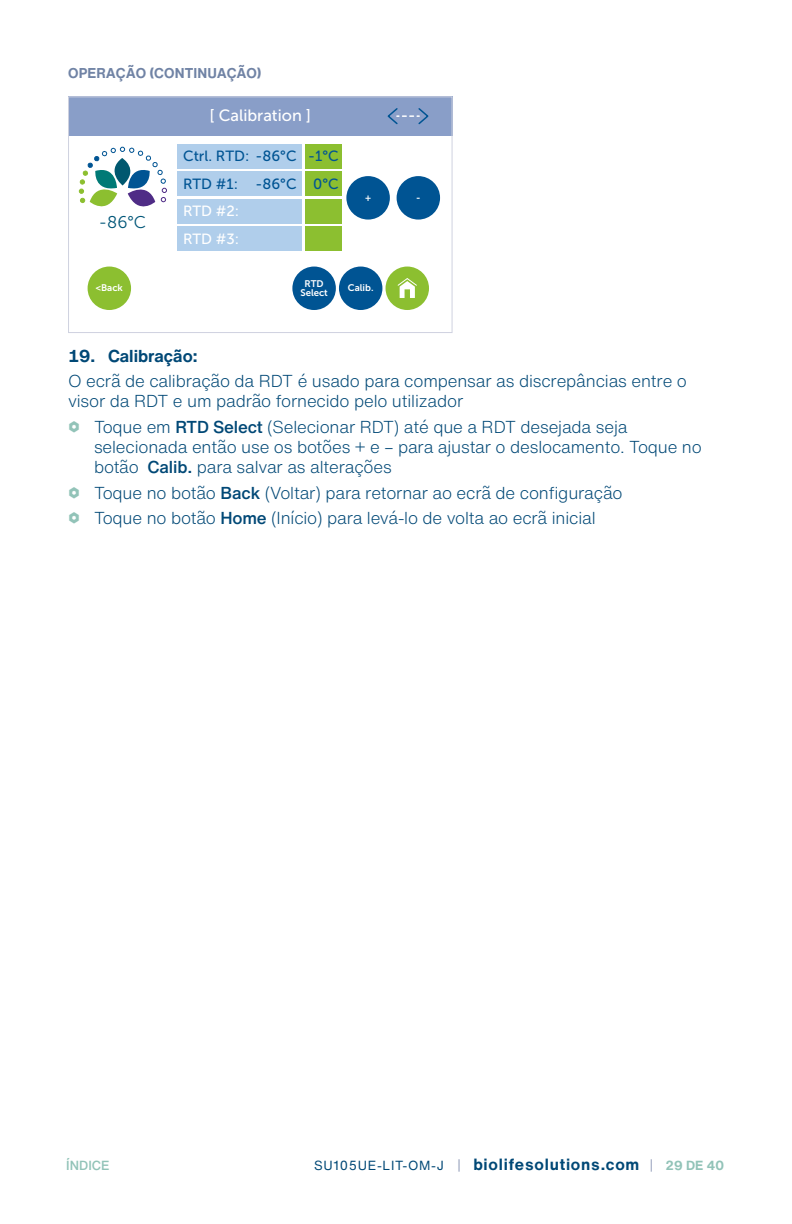
<style>
.page{position:relative;width:792px;height:1224px;background:#fff}
.page>*{position:absolute;margin:0;border:0;box-sizing:border-box;transform-origin:0 0}
.SU_-_Operation_-_Bod{font:300 17px/20px "Helvetica Now Text";letter-spacing:-.01em;color:#004876}
.t1{font:700 17px "Helvetica Now Text";color:#004876}
.t2{font:17px "Museo Sans 300";color:#005678}
.t3{font:16.4px "Museo Sans 500";color:#fff}
.t4{font:700 16px "Helvetica Now Text";letter-spacing:.05em;color:#004876}
.t5{font:14.8px/27.4px "Museo Sans 500";color:#005493;text-align:right}
.t6{font:14.8px/27.4px "Museo Sans 500";color:#fff}
.t7{font:700 14px "Helvetica Now Text";color:#7083a5}
.t8{font:500 13px "Helvetica Now Text";letter-spacing:.005em;color:#92c3b8}
.t9{font:9.6px/9.6px "Museo Sans 700";color:#fff;text-align:center}
.s1{font-weight:500}
.s2{font-weight:400;font-size:13px}
.s3{font-weight:400;font-size:13px;color:#a0a9c2}
.s4{font-size:13px;color:#92c3b8}
</style>
<div class="page">
<div style="left:88px;top:267px;width:43px;height:43px;background:#8cbf30;border-radius:50%"></div>
<div style="left:292px;top:267px;width:44px;height:43px;background:#005493;border-radius:50%"></div>
<div style="left:339px;top:267px;width:43px;height:43px;background:#005493;border-radius:50%"></div>
<div style="left:386px;top:267px;width:43px;height:43px;background:#8cbf30;border-radius:50%"></div>
<div style="left:397px;top:176px;width:43px;height:44px;background:#005493;border-radius:50%"></div>
<div style="left:346px;top:176px;width:44px;height:44px;background:#005493;border-radius:50%"></div>
<div style="left:68px;top:96px;width:385px;height:40px;background:#899ec8"></div>
<div style="left:177px;top:199px;width:125px;height:25px;background:#b0ceeb"></div>
<div style="left:177px;top:227px;width:125px;height:24px;background:#b0ceeb"></div>
<div style="left:177px;top:172px;width:125px;height:24px;background:#b0ceeb"></div>
<div style="left:177px;top:144px;width:125px;height:25px;background:#b0ceeb"></div>
<div style="left:306px;top:199px;width:36px;height:25px;background:#8cbf30"></div>
<div style="left:306px;top:227px;width:36px;height:24px;background:#8cbf30"></div>
<div style="left:306px;top:172px;width:36px;height:24px;background:#8cbf30"></div>
<div style="left:306px;top:144px;width:36px;height:25px;background:#8cbf30"></div>
<svg style="left:397px;top:278px;width:20px;height:20px"></svg>
<svg style="left:387px;top:108px;width:42px;height:17px"></svg>
<svg style="left:79px;top:147px;width:88px;height:60px"></svg>
<div style="left:68px;top:96px;width:385px;height:237px;border:1px solid #cfd2e0"></div>
<p class="t7" style="left:68px;top:64px;width:22px">Operação</p>
<p class="t7" style="left:150px;top:64px;width:15px">(continuação</p>
<p class="t7" style="left:257px;top:64px;width:6px">)</p>
<p class="t3" style="left:210px;top:107px;width:103px">[ Calibration ]</p>
<p class="t2" style="left:99px;top:213px;width:49px">-86°C</p>
<p class="t5" style="left:183px;top:143px;width:157px">Ctrl. RTD: -86°C -1°C -86°C 0°C</p>
<p class="t5" style="left:183px;top:170px;width:56px">RTD #1:</p>
<p class="t6" style="left:183px;top:197px;width:58px">RTD #2:<br>RTD #3:</p>
<p class="t9" style="left:365px;top:193px;width:8px">+</p>
<p class="t9" style="left:416px;top:193px;width:6px">-</p>
<p class="t9" style="left:96px;top:283px;width:29px">&lt;Back</p>
<p class="t9" style="left:300px;top:278px;width:29px">RTD<br>Select</p>
<p class="t9" style="left:348px;top:283px;width:27px">Calib.</p>
<p class="t1" style="left:68px;top:344px;width:131px">19. Calibração:</p>
<p class="SU_-_Operation_-_Bod" style="left:68px;top:371px;width:620px">O ecrã de calibração da RDT é usado para compensar as discrepâncias entre o visor da RDT e um padrão fornecido pelo utilizador</p>
<p class="SU_-_Operation_-_Bod" style="left:94px;top:417px;width:609px">Toque em <span class="s1">RTD Select</span> (Selecionar RDT) até que a RDT desejada seja selecionada então use os botões + e – para ajustar o deslocamento. Toque no botão <span class="s1">Calib.</span> para salvar as alterações</p>
<p class="SU_-_Operation_-_Bod" style="left:94px;top:483px;width:530px">Toque no botão <span class="s1">Back</span> (Voltar) para retornar ao ecrã de configuração</p>
<p class="SU_-_Operation_-_Bod" style="left:94px;top:508px;width:503px">Toque no botão <span class="s1">Home</span> (Início) para levá-lo de volta ao ecrã inicial</p>
<p class="t8" style="left:66px;top:1157px;width:45px">ÍNDICE</p>
<p class="t4" style="left:314px;top:1154px;width:411px"><span class="s2">SU105UE-LIT-OM-J</span> <span class="s3">|</span> biolifesolutions.com <span class="s3">|</span> <span class="s4">29 DE 40</span></p>
</div>
